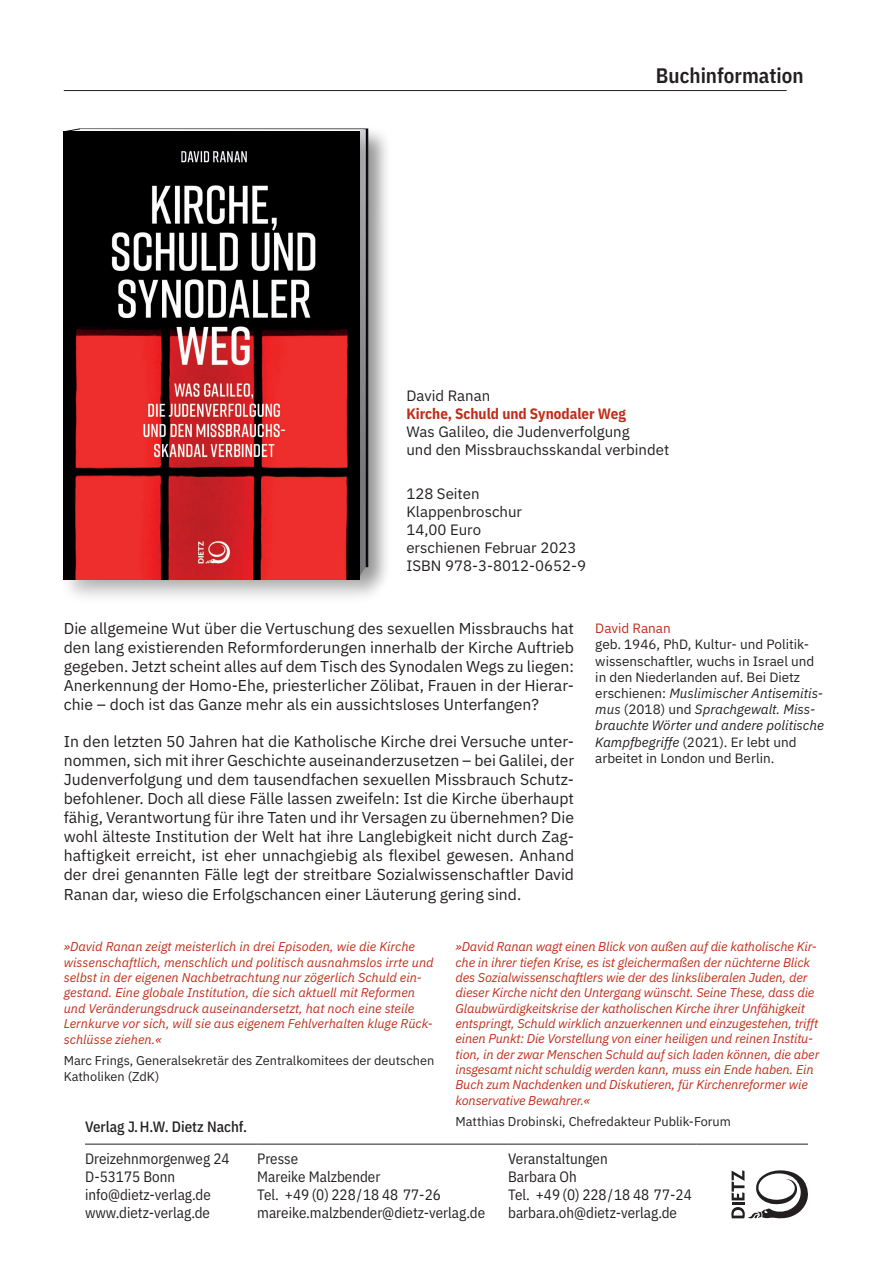
<style>
.page{position:relative;width:893px;height:1263px;background:#fff}
.page>*{position:absolute;margin:0;border:0;box-sizing:border-box;transform-origin:0 0}
.t1{font:600 21px "IBM Plex Sans Cond";color:#231f20}
.t2{font:15.75px/19px "IBM Plex Sans";color:#231f20;text-align:justify}
.t3{font:15px/18px "IBM Plex Sans Cond";color:#231f20}
.t4{font:15px/18px "IBM Plex Sans";color:#231f20}
.t5{font:700 15px "IBM Plex Sans Cond";color:#c02d19}
.t6{font:500 15px "IBM Plex Sans Cond";color:#231f20}
.t7{font:13.5px/16.2px "IBM Plex Sans";color:#231f20}
.t8{font:13.5px "IBM Plex Sans";color:#c02d19}
.t9{font:italic 12.75px/15.5px "IBM Plex Sans";letter-spacing:-.01em;color:#c02d19}
.t10{font:12.75px/16.2px "IBM Plex Sans";color:#231f20}
.s1{font-style:italic}
</style>
<div class="page">
<hr style="left:85px;top:1144px;width:172px;height:1px;background:#231f20">
<hr style="left:257px;top:1144px;width:251px;height:1px;background:#231f20">
<hr style="left:508px;top:1144px;width:188px;height:1px;background:#231f20">
<hr style="left:696px;top:1144px;width:112px;height:1px;background:#231f20">
<svg style="left:731px;top:1170px;width:77px;height:48px"></svg>
<hr style="left:64px;top:90px;width:723px;height:1px;background:#231f20">
<div style="left:354px;top:127px;width:37px;height:474px;background:#f7f7f7"></div>
<div style="left:60px;top:128px;width:324px;height:476px;background:#231f20;opacity:.28"></div>
<img style="left:64px;top:132px;width:296px;height:447px">
<h1 class="t1" style="left:656px;top:59px;width:149px">Buchinformation</h1>
<p class="t4" style="left:406px;top:386px;width:85px">David Ranan</p>
<p class="t5" style="left:406px;top:402px;width:221px">Kirche, Schuld und Synodaler Weg</p>
<p class="t4" style="left:406px;top:422px;width:264px">Was Galileo, die Judenverfolgung<br>und den Missbrauchsskandal verbindet</p>
<p class="t4" style="left:406px;top:483px;width:181px">128 Seiten<br>Klappenbroschur<br>14,00 Euro<br>erschienen Februar 2023<br>ISBN 978-3-8012-0652-9</p>
<p class="t2" style="left:64px;top:618px;width:512px">Die allgemeine Wut über die Vertuschung des sexuellen Missbrauchs hat den lang existierenden Reformforderungen innerhalb der Kirche Auftrieb gegeben. Jetzt scheint alles auf dem Tisch des Synodalen Wegs zu liegen:<br>Anerkennung der Homo-Ehe, priesterlicher Zölibat, Frauen in der Hierar&shy;chie – doch ist das Ganze mehr als ein aussichtsloses Unterfangen?</p>
<p class="t2" style="left:64px;top:731px;width:512px">In den letzten 50 Jahren hat die Katholische Kirche drei Versuche unter&shy;nommen, sich mit ihrer Geschichte auseinanderzusetzen – bei Galilei, der Judenverfolgung und dem tausendfachen sexuellen Missbrauch Schutz&shy;befohlener. Doch all diese Fälle lassen zweifeln: Ist die Kirche überhaupt fähig, Verantwortung für ihre Taten und ihr Versagen zu übernehmen? Die wohl älteste Institution der Welt hat ihre Langlebigkeit nicht durch Zag&shy;haftigkeit erreicht, ist eher unnachgiebig als flexibel gewesen. Anhand der drei genannten Fälle legt der streitbare Sozialwissenschaftler David Ranan dar, wieso die Erfolgschancen einer Läuterung gering sind.</p>
<p class="t8" style="left:595px;top:618px;width:77px">David Ranan</p>
<p class="t7" style="left:595px;top:635px;width:230px">geb. 1946, PhD, Kultur- und Politik&shy;wissenschaftler, wuchs in Israel und in den Niederlanden auf. Bei Dietz erschienen: <span class="s1">Muslimischer Antisemitis&shy;mus</span> (2018) und <span class="s1">Sprachgewalt. Miss&shy;brauchte Wörter und andere politische Kampfbegriffe</span> (2021). Er lebt und arbeitet in London und Berlin.</p>
<p class="t9" style="left:455px;top:938px;width:365px">»David Ranan wagt einen Blick von außen auf die katholische Kir&shy;che in ihrer tiefen Krise, es ist gleichermaßen der nüchterne Blick des Sozialwissenschaftlers wie der des linksliberalen Juden, der dieser Kirche nicht den Untergang wünscht. Seine These, dass die Glaubwürdigkeitskrise der katholischen Kirche ihrer Unfähigkeit entspringt, Schuld wirklich anzuerkennen und einzugestehen, trifft einen Punkt: Die Vorstellung von einer heiligen und reinen Institu&shy;tion, in der zwar Menschen Schuld auf sich laden können, die aber insgesamt nicht schuldig werden kann, muss ein Ende haben. Ein Buch zum Nachdenken und Diskutieren, für Kirchenreformer wie konservative Bewahrer.«</p>
<p class="t10" style="left:455px;top:1113px;width:277px">Matthias Drobinski, Chefredakteur Publik-Forum</p>
<p class="t9" style="left:64px;top:938px;width:371px">»David Ranan zeigt meisterlich in drei Episoden, wie die Kirche wissenschaftlich, menschlich und politisch ausnahmslos irrte und selbst in der eigenen Nachbetrachtung nur zögerlich Schuld ein&shy;gestand. Eine globale Institution, die sich aktuell mit Reformen und Veränderungsdruck auseinandersetzt, hat noch eine steile Lernkurve vor sich, will sie aus eigenem Fehlverhalten kluge Rück&shy;schlüsse ziehen.«</p>
<p class="t10" style="left:64px;top:1051px;width:372px">Marc Frings, Generalsekretär des Zentralkomitees der deutschen<br>Katholiken (ZdK)</p>
<p class="t6" style="left:85px;top:1115px;width:164px">Verlag J.H.W. Dietz Nachf.</p>
<p class="t3" style="left:85px;top:1149px;width:146px">Dreizehnmorgenweg 24<br>D-53175 Bonn info@dietz-verlag.de www.dietz-verlag.de</p>
<p class="t3" style="left:257px;top:1149px;width:229px">Presse<br>Mareike Malzbender<br>Tel. +49 (0) 228/18 48 77-26 mareike.malzbender@dietz-verlag.de</p>
<p class="t3" style="left:508px;top:1149px;width:185px">Veranstaltungen<br>Barbara Oh<br>Tel. +49 (0) 228/18 48 77-24 barbara.oh@dietz-verlag.de</p>
</div>
